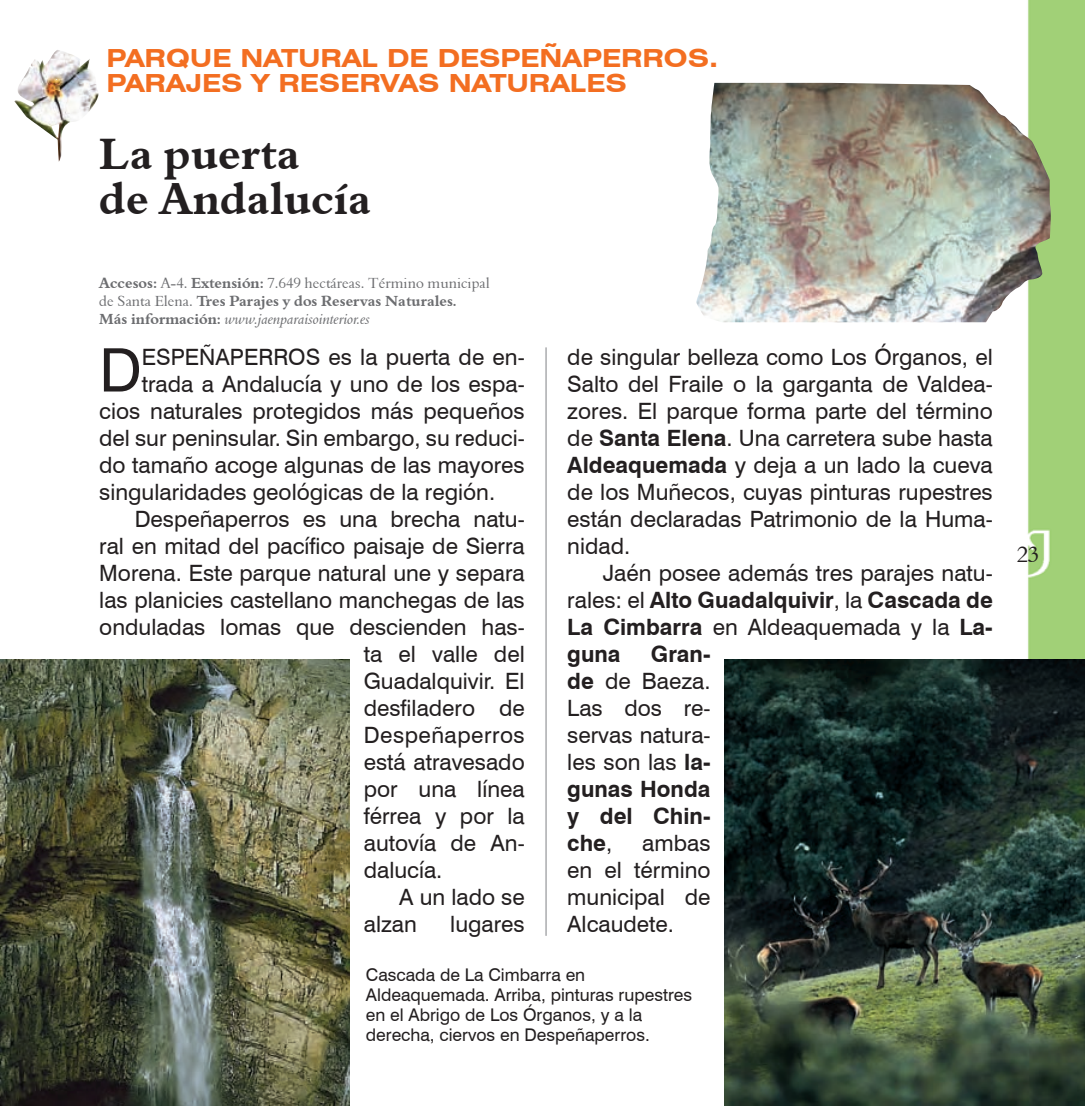
<style>
.page{position:relative;width:1085px;height:1106px;background:#fff}
.page>*{position:absolute;margin:0;border:0;box-sizing:border-box;transform-origin:0 0}
.t1{font:60px "Swiss 721 BT";color:#231f20}
.t2{font:45px/45px "Aldine 401 BT Bold A";color:#231f20}
.t3{font:700 expanded 25px/25px "Swiss 721 BT";color:#f36e21}
.t4{font:22.5px/27px "Swiss 721 BT";color:#231f20;text-align:justify}
.t5{font:22.5px "Swiss 721 BT";letter-spacing:.02em;color:#231f20}
.t6{font:22.5px "Aldine 401 BT Roman A";color:#231f20}
.t7{font:17.5px/20px "Swiss 721 BT";color:#231f20}
.t8{font:15px "Aldine 401 BT Roman A";color:#6c6d70}
.t9{font:15px "Aldine 401 BT Bold A";color:#6c6d70}
.t10{font:15px "Aldine 401 BT Italic A";color:#6c6d70}
.s1{font-family:"Aldine 401 BT Bold A"}
.s2{font-family:"Aldine 401 BT Roman A"}
.s3{font-weight:700}
</style>
<div class="page">
<div style="left:1027px;top:0;width:57px;height:659px;background:#a1d077"></div>
<img style="left:14px;top:50px;width:85px;height:112px">
<hr style="left:545px;top:347px;width:1px;height:588px;background:#808285">
<img style="left:724px;top:659px;width:360px;height:447px">
<img style="left:0;top:659px;width:349px;height:447px">
<img style="left:696px;top:83px;width:354px;height:239px">
<p class="t3" style="left:106px;top:46px;width:613px">PARQUE NATURAL DE DESPEÑAPERROS.<br>PARAJES Y RESERVAS NATURALES</p>
<h2 class="t2" style="left:99px;top:131px;width:273px">La puerta<br>de Andalucía</h2>
<p class="t8" style="left:99px;top:274px;width:392px"><span class="s1">Accesos:</span> A-4. <span class="s1">Extensión:</span> 7.649 hectáreas. Término municipal</p>
<p class="t9" style="left:99px;top:291px;width:359px"><span class="s2">de Santa Elena.</span> Tres Parajes y dos Reservas Naturales.</p>
<p class="t10" style="left:99px;top:310px;width:272px"><span class="s1">Más información:</span> www.jaenparaisointerior.es</p>
<h1 class="t1" style="left:99px;top:334px;width:44px">D</h1>
<p class="t4" style="left:142px;top:343px;width:384px">ESPEÑAPERROS es la puerta de en-</p>
<p class="t4" style="left:142px;top:370px;width:384px">trada a Andalucía y uno de los espa-</p>
<p class="t4" style="left:99px;top:397px;width:427px">cios naturales protegidos más pequeños</p>
<p class="t4" style="left:99px;top:424px;width:427px">del sur peninsular. Sin embargo, su reduci-</p>
<p class="t4" style="left:99px;top:451px;width:427px">do tamaño acoge algunas de las mayores</p>
<p class="t4" style="left:99px;top:478px;width:397px">singularidades geológicas de la región.</p>
<p class="t4" style="left:135px;top:505px;width:391px">Despeñaperros es una brecha natu-</p>
<p class="t4" style="left:99px;top:532px;width:427px">ral en mitad del pacífico paisaje de Sierra</p>
<p class="t4" style="left:99px;top:559px;width:427px">Morena. Este parque natural une y separa</p>
<p class="t4" style="left:99px;top:586px;width:427px">las planicies castellano manchegas de las</p>
<p class="t4" style="left:99px;top:613px;width:427px">onduladas lomas que descienden has-</p>
<p class="t4" style="left:364px;top:640px;width:162px">ta el valle del</p>
<p class="t4" style="left:364px;top:667px;width:162px">Guadalquivir. El</p>
<p class="t4" style="left:364px;top:694px;width:162px">desfiladero de</p>
<p class="t5" style="left:364px;top:721px;width:162px">Despeñaperros</p>
<p class="t4" style="left:364px;top:748px;width:162px">está atravesado</p>
<p class="t4" style="left:364px;top:775px;width:162px">por una línea</p>
<p class="t4" style="left:364px;top:802px;width:162px">férrea y por la</p>
<p class="t4" style="left:364px;top:829px;width:162px">autovía de An-</p>
<p class="t4" style="left:364px;top:856px;width:80px">dalucía.</p>
<p class="t4" style="left:399px;top:883px;width:127px">A un lado se</p>
<p class="t4" style="left:364px;top:910px;width:55px">alzan</p>
<p class="t4" style="left:450px;top:910px;width:76px">lugares</p>
<p class="t4" style="left:567px;top:343px;width:427px">de singular belleza como Los Órganos, el Salto del Fraile o la garganta de Valdea&shy;zores. El parque forma parte del término de <span class="s3">Santa Elena</span>. Una carretera sube hasta <span class="s3">Aldeaquemada</span> y deja a un lado la cueva de los Muñecos, cuyas pinturas rupestres están declaradas Patrimonio de la Huma&shy;nidad.</p>
<p class="t4" style="left:567px;top:559px;width:427px;text-indent:35px">Jaén posee además tres parajes natu&shy;rales: el <span class="s3">Alto Guadalquivir</span>, la <span class="s3">Cascada de La Cimbarra</span> en Aldeaquemada y la <span class="s3">La&shy;guna</span></p>
<p class="t4" style="left:567px;top:640px;width:145px;text-indent:83px"><span class="s3">Gran&shy;de</span> de Baeza.<br>Las dos re&shy;servas natura&shy;les son las <span class="s3">la&shy;gunas Honda y del Chin&shy;che</span>,</p>
<p class="t4" style="left:567px;top:829px;width:145px;text-indent:75px">ambas en el término municipal de Alcaudete.</p>
<p class="t7" style="left:366px;top:964px;width:327px">Cascada de La Cimbarra en Aldeaquemada. Arriba, pinturas rupestres en el Abrigo de Los Órganos, y a la derecha, ciervos en Despeñaperros.</p>
<p class="t6" style="left:1016px;top:540px;width:24px">23</p>
</div>
